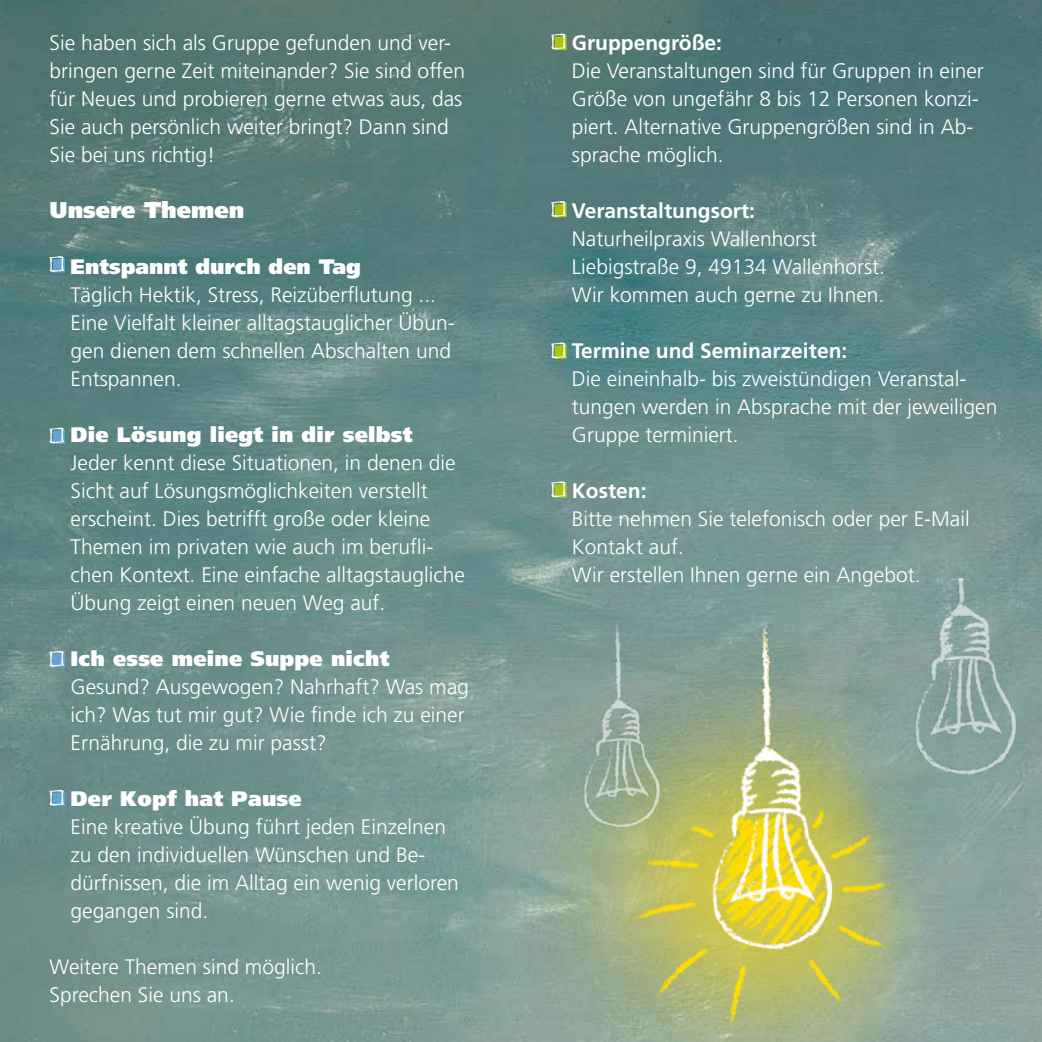
<style>
.page{position:relative;width:1042px;height:1042px;background:#fff}
.page>*{position:absolute;margin:0;border:0;box-sizing:border-box;transform-origin:0 0}
.t1{font:900 22.75px "Frutiger LT Std";color:#fff}
.t2{font:300 21px/28px "Frutiger LT Std";color:#fff}
.t3{font:900 21px "Frutiger LT Std";letter-spacing:.01em;color:#fff}
.t4{font:700 21px "Frutiger LT Std";color:#fff}
</style>
<div class="page">
<img style="left:0;top:0;width:1042px;height:1042px">
<svg style="left:50px;top:256px;width:15px;height:17px"></svg>
<svg style="left:50px;top:427px;width:15px;height:17px"></svg>
<svg style="left:50px;top:651px;width:15px;height:16px"></svg>
<svg style="left:50px;top:789px;width:15px;height:17px"></svg>
<img style="left:543px;top:621px;width:408px;height:421px">
<img style="left:578px;top:620px;width:87px;height:216px">
<img style="left:903px;top:578px;width:128px;height:210px">
<svg style="left:551px;top:201px;width:16px;height:17px"></svg>
<svg style="left:551px;top:481px;width:16px;height:17px"></svg>
<svg style="left:551px;top:33px;width:16px;height:17px"></svg>
<svg style="left:551px;top:342px;width:16px;height:17px"></svg>
<p class="t2" style="left:50px;top:29px;width:417px">Sie haben sich als Gruppe gefunden und ver&shy;bringen gerne Zeit miteinander? Sie sind offen für Neues und probieren gerne etwas aus, das Sie auch persönlich weiter bringt? Dann sind Sie bei uns richtig!</p>
<p class="t1" style="left:50px;top:196px;width:196px">Unsere Themen</p>
<p class="t3" style="left:71px;top:253px;width:292px">Entspannt durch den Tag</p>
<p class="t2" style="left:71px;top:281px;width:385px">Täglich Hektik, Stress, Reizüberflutung ...<br>Eine Vielfalt kleiner alltagstauglicher Übun&shy;gen dienen dem schnellen Abschalten und Entspannen.</p>
<p class="t3" style="left:71px;top:421px;width:343px">Die Lösung liegt in dir selbst</p>
<p class="t2" style="left:71px;top:449px;width:396px">Jeder kennt diese Situationen, in denen die Sicht auf Lösungsmöglichkeiten verstellt erscheint. Dies betrifft große oder kleine Themen im privaten wie auch im berufli&shy;chen Kontext. Eine einfache alltagstaugliche Übung zeigt einen neuen Weg auf.</p>
<p class="t3" style="left:71px;top:645px;width:320px">Ich esse meine Suppe nicht</p>
<p class="t2" style="left:71px;top:673px;width:400px">Gesund? Ausgewogen? Nahrhaft? Was mag ich? Was tut mir gut? Wie finde ich zu einer<br>Ernährung, die zu mir passt?</p>
<p class="t3" style="left:71px;top:785px;width:233px">Der Kopf hat Pause</p>
<p class="t2" style="left:71px;top:813px;width:390px">Eine kreative Übung führt jeden Einzelnen zu den individuellen Wünschen und Be&shy;dürfnissen, die im Alltag ein wenig verloren gegangen sind.</p>
<p class="t2" style="left:50px;top:953px;width:274px">Weitere Themen sind möglich.<br>Sprechen Sie uns an.</p>
<p class="t4" style="left:572px;top:30px;width:152px">Gruppengröße:</p>
<p class="t2" style="left:572px;top:57px;width:413px">Die Veranstaltungen sind für Gruppen in einer Größe von ungefähr 8 bis 12 Personen konzi&shy;piert. Alternative Gruppengrößen sind in Ab&shy;sprache möglich.</p>
<p class="t4" style="left:572px;top:198px;width:185px">Veranstaltungsort:</p>
<p class="t2" style="left:572px;top:225px;width:315px">Naturheilpraxis Wallenhorst<br>Liebigstraße 9, 49134 Wallenhorst.<br>Wir kommen auch gerne zu Ihnen.</p>
<p class="t4" style="left:572px;top:338px;width:277px">Termine und Seminarzeiten:</p>
<p class="t2" style="left:572px;top:365px;width:427px">Die eineinhalb- bis zweistündigen Veranstal&shy;tungen werden in Absprache mit der jeweiligen<br>Gruppe terminiert.</p>
<p class="t4" style="left:572px;top:478px;width:76px">Kosten:</p>
<p class="t2" style="left:572px;top:505px;width:399px">Bitte nehmen Sie telefonisch oder per E-Mail<br>Kontakt auf.<br>Wir erstellen Ihnen gerne ein Angebot.</p>
</div>
